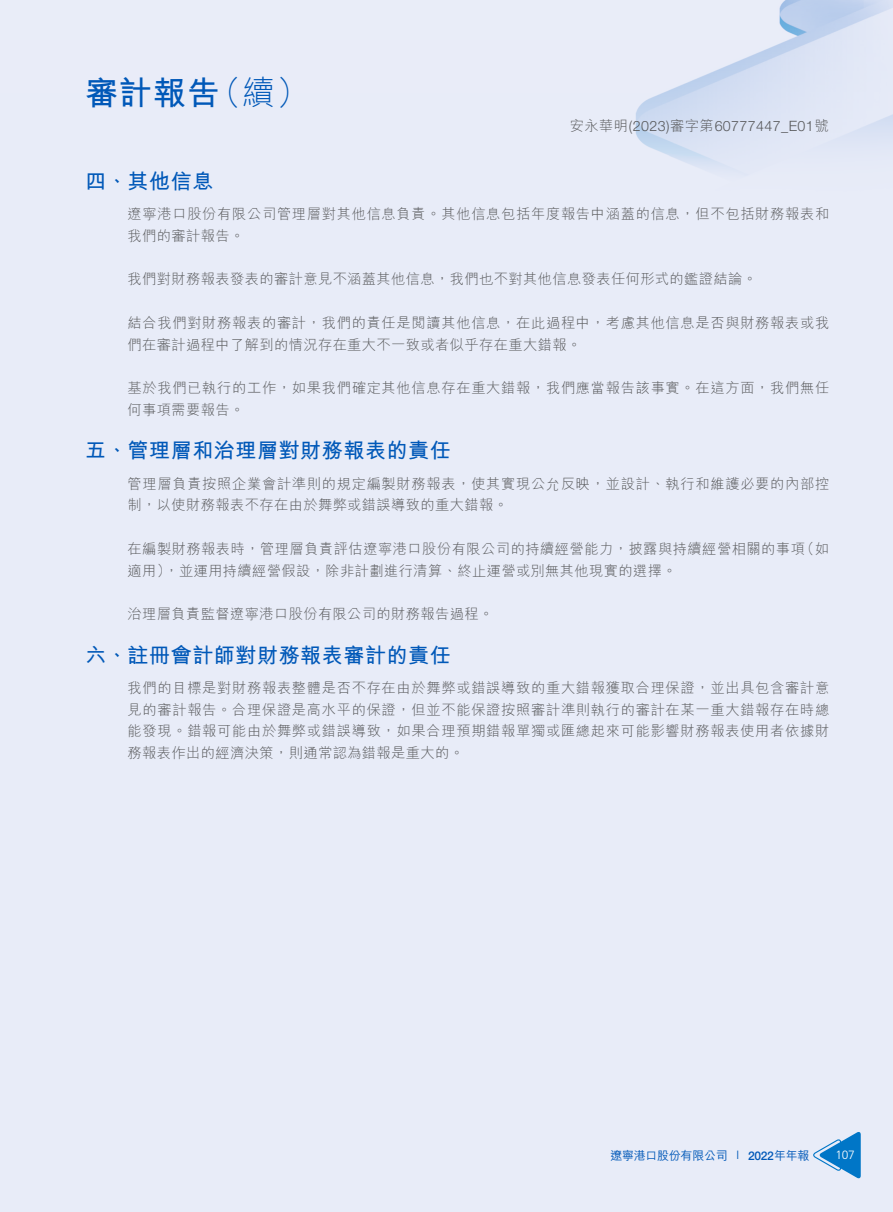
<style>
.page{position:relative;width:893px;height:1212px;background:#e8ecf8}
.page>*{position:absolute;margin:0;border:0;box-sizing:border-box;transform-origin:0 0}
.t1{font:700 33px "M Hei HK";color:#0058b8}
.t2{font:700 21px "M Hei HK";letter-spacing:.03em;color:#0058b8}
.t3{font:300 14.25px/21.8px "M Hei HK";letter-spacing:.035em;color:#57585a}
.t4{font:300 14.25px "Helvetica Neue LT Std";letter-spacing:.03em;color:#57585a}
.t5{font:500 12px "M Hei HK";letter-spacing:-.025em;color:#0058b8}
.t6{font:300 12px "Frutiger LT Std";color:#fff}
.s1{font-weight:300}
.s2{font-family:"M Hei HK"}
.s3{font-family:"Frutiger LT Std";font-weight:300}
.s4{font-family:"Helvetica Neue LT Std"}
</style>
<div class="page">
<img style="left:635px;top:0;width:258px;height:170px">
<svg style="left:813px;top:1132px;width:48px;height:47px"></svg>
<h1 class="t1" style="left:85px;top:69px;width:226px">審計報告<span class="s1">（續）</span></h1>
<p class="t4" style="left:570px;top:117px;width:261px"><span class="s2">安永華明</span>(2023)<span class="s2">審字第</span>60777447_E01<span class="s2">號</span></p>
<h2 class="t2" style="left:85px;top:166px;width:130px">四、其他信息</h2>
<p class="t3" style="left:128px;top:203px;width:703px">遼寧港口股份有限公司管理層對其他信息負責。其他信息包括年度報告中涵蓋的信息，但不包括財務報表和我們的審計報告。</p>
<p class="t3" style="left:128px;top:268px;width:631px">我們對財務報表發表的審計意見不涵蓋其他信息，我們也不對其他信息發表任何形式的鑑證結論。</p>
<p class="t3" style="left:128px;top:312px;width:703px">結合我們對財務報表的審計，我們的責任是閱讀其他信息，在此過程中，考慮其他信息是否與財務報表或我們在審計過程中了解到的情況存在重大不一致或者似乎存在重大錯報。</p>
<p class="t3" style="left:128px;top:377px;width:703px">基於我們已執行的工作，如果我們確定其他信息存在重大錯報，我們應當報告該事實。在這方面，我們無任何事項需要報告。</p>
<h2 class="t2" style="left:85px;top:435px;width:367px">五、管理層和治理層對財務報表的責任</h2>
<p class="t3" style="left:128px;top:472px;width:703px">管理層負責按照企業會計準則的規定編製財務報表，使其實現公允反映，並設計、執行和維護必要的內部控制，以使財務報表不存在由於舞弊或錯誤導致的重大錯報。</p>
<p class="t3" style="left:128px;top:538px;width:703px">在編製財務報表時，管理層負責評估遼寧港口股份有限公司的持續經營能力，披露與持續經營相關的事項（如適用），並運用持續經營假設，除非計劃進行清算、終止運營或別無其他現實的選擇。</p>
<p class="t3" style="left:128px;top:603px;width:367px">治理層負責監督遼寧港口股份有限公司的財務報告過程。</p>
<h2 class="t2" style="left:85px;top:640px;width:367px">六、註冊會計師對財務報表審計的責任</h2>
<p class="t3" style="left:128px;top:677px;width:703px;text-align:justify">我們的目標是對財務報表整體是否不存在由於舞弊或錯誤導致的重大錯報獲取合理保證，並出具包含審計意見的審計報告。合理保證是高水平的保證，但並不能保證按照審計準則執行的審計在某一重大錯報存在時總能發現。錯報可能由於舞弊或錯誤導致，如果合理預期錯報單獨或匯總起來可能影響財務報表使用者依據財務報表作出的經濟決策，則通常認為錯報是重大的。</p>
<p class="t5" style="left:610px;top:1147px;width:201px">遼寧港口股份有限公司 <span class="s3">I</span> <span class="s4">2022</span>年年報</p>
<p class="t6" style="left:835px;top:1148px;width:21px">107</p>
</div>
